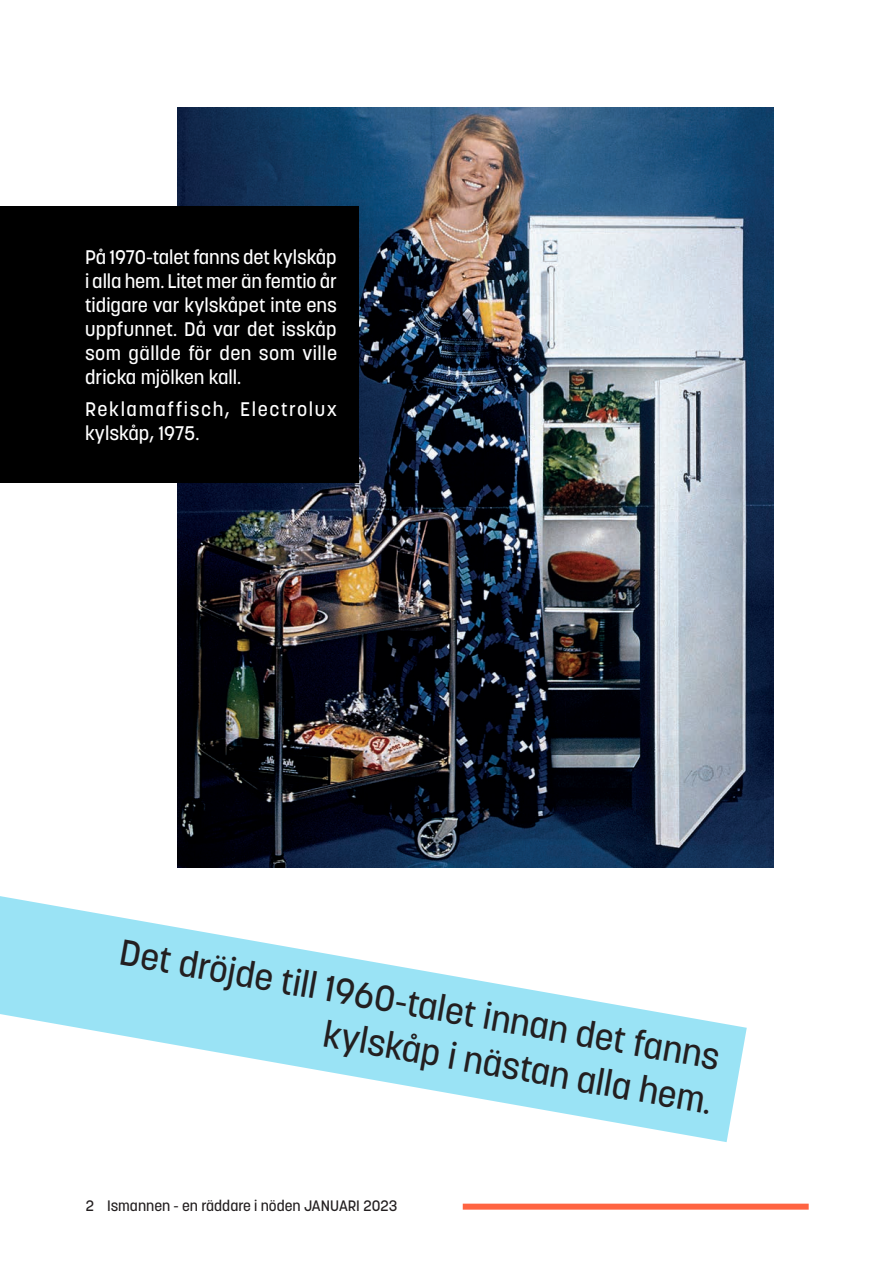
<style>
.page{position:relative;width:893px;height:1263px;background:#fff}
.page>*{position:absolute;margin:0;border:0;box-sizing:border-box;transform-origin:0 0}
.slogans_svart_text_r{font:500 36px/45px "Korolev Li U";color:#231f20;text-align:right}
.Bildrutetext_vit{font:500 19.5px/24px "Korolev Li U";letter-spacing:.025em;color:#fff;text-align:justify}
.Bildrutetext_vit-2{font:500 19.5px/24px "Korolev Li U";letter-spacing:.08em;color:#fff}
.t1{font:500 15px "Korolev Li U";color:#231f20}
</style>
<div class="page">
<div style="left:463px;top:1203px;width:346px;height:6px;background:#ff6442"></div>
<img style="left:178px;top:107px;width:595px;height:760px">
<div style="left:0;top:207px;width:358px;height:276px;background:#000"></div>
<svg style="left:0;top:896px;width:747px;height:246px"></svg>
<p class="Bildrutetext_vit" style="left:85px;top:245px;width:254px">På 1970-talet fanns det kylskåp i alla hem. Litet mer än femtio år tidigare var kylskåpet inte ens uppfunnet. Då var det isskåp som gällde för den som ville dricka mjölken kall.</p>
<p class="Bildrutetext_vit-2" style="left:85px;top:397px;width:253px">Reklamaffisch, Electrolux kylskåp, 1975.</p>
<p class="slogans_svart_text_r" style="left:124px;top:929px;width:610px;rotate:10deg">Det dröjde till 1960-talet innan det fanns kylskåp i nästan alla hem.</p>
<p class="t1" style="left:86px;top:1196px;width:313px">2 Ismannen - en räddare i nöden JANUARI 2023</p>
</div>
